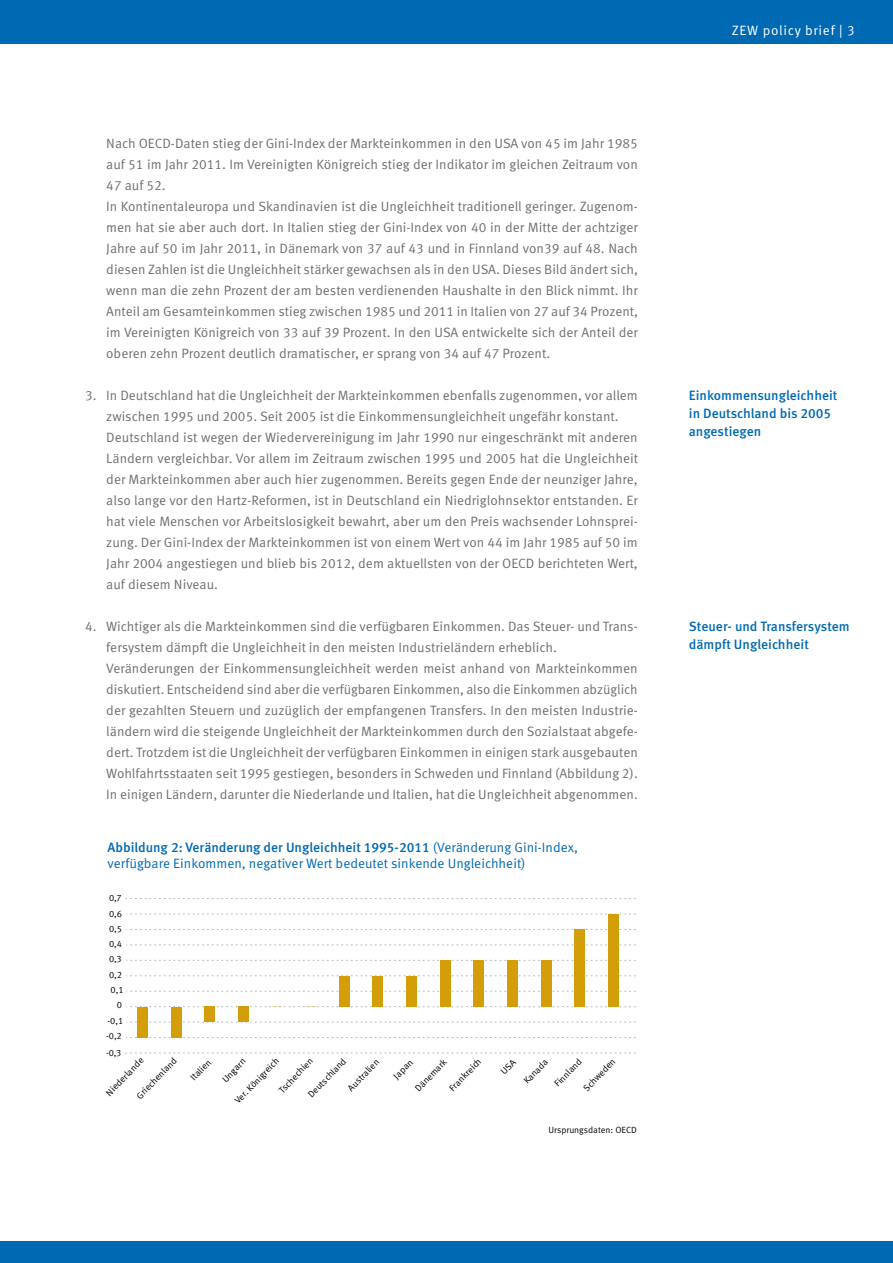
<style>
.page{position:relative;width:893px;height:1263px;background:#fff}
.page>*{position:absolute;margin:0;border:0;box-sizing:border-box;transform-origin:0 0}
.t1{font:13.5px/21px "Meta Pro";color:#6f6f6e}
.t2{font:13.5px/16.2px "Meta Pro";color:#0069b4}
.t3{font:500 13.5px/18px "Meta Pro";color:#0069b4}
.t4{font:13.5px "Meta Pro";letter-spacing:.05em;color:#fff}
.t5{font:9.15px "Meta Pro";color:#000}
.t6{font:9.15px "Meta Pro";color:#000;scale:1.05 1}
.t7{font:9px "Meta Pro";color:#000}
.s1{font-weight:500}
</style>
<div class="page">
<div style="left:0;top:1242px;width:893px;height:21px;background:#0069b4"></div>
<div style="left:0;top:0;width:893px;height:43px;background:#0069b4"></div>
<svg style="left:126px;top:898px;width:510px;height:1px"></svg>
<svg style="left:126px;top:914px;width:510px;height:1px"></svg>
<svg style="left:126px;top:929px;width:510px;height:1px"></svg>
<svg style="left:126px;top:944px;width:510px;height:1px"></svg>
<svg style="left:126px;top:960px;width:510px;height:1px"></svg>
<svg style="left:126px;top:975px;width:510px;height:1px"></svg>
<svg style="left:126px;top:991px;width:510px;height:1px"></svg>
<svg style="left:126px;top:1006px;width:510px;height:1px"></svg>
<svg style="left:126px;top:1022px;width:510px;height:1px"></svg>
<svg style="left:126px;top:1037px;width:510px;height:1px"></svg>
<div style="left:137px;top:1007px;width:11px;height:30px;background:#d39e0a"></div>
<div style="left:171px;top:1007px;width:10px;height:30px;background:#d39e0a"></div>
<div style="left:204px;top:1007px;width:11px;height:15px;background:#d39e0a"></div>
<div style="left:238px;top:1007px;width:11px;height:15px;background:#d39e0a"></div>
<div style="left:339px;top:976px;width:11px;height:31px;background:#d39e0a"></div>
<div style="left:373px;top:976px;width:10px;height:31px;background:#d39e0a"></div>
<div style="left:406px;top:976px;width:11px;height:31px;background:#d39e0a"></div>
<div style="left:440px;top:960px;width:11px;height:47px;background:#d39e0a"></div>
<div style="left:474px;top:960px;width:10px;height:47px;background:#d39e0a"></div>
<div style="left:507px;top:960px;width:11px;height:47px;background:#d39e0a"></div>
<div style="left:541px;top:960px;width:11px;height:47px;background:#d39e0a"></div>
<div style="left:574px;top:929px;width:11px;height:78px;background:#d39e0a"></div>
<div style="left:608px;top:914px;width:11px;height:93px;background:#d39e0a"></div>
<svg style="left:126px;top:1052px;width:510px;height:2px"></svg>
<p class="t1" style="left:106px;top:133px;width:533px">Nach OECD-Daten stieg der Gini-Index der Markteinkommen in den USA von 45 im Jahr 1985 auf 51 im Jahr 2011. Im Vereinigten Königreich stieg der Indikator im gleichen Zeitraum von 47 auf 52.<br>In Kontinentaleuropa und Skandinavien ist die Ungleichheit traditionell geringer. Zugenom&shy;men hat sie aber auch dort. In Italien stieg der Gini-Index von 40 in der Mitte der achtziger Jahre auf 50 im Jahr 2011, in Dänemark von 37 auf 43 und in Finnland von39 auf 48. Nach diesen Zahlen ist die Ungleichheit stärker gewachsen als in den USA. Dieses Bild ändert sich, wenn man die zehn Prozent der am besten verdienenden Haushalte in den Blick nimmt. Ihr Anteil am Gesamteinkommen stieg zwischen 1985 und 2011 in Italien von 27 auf 34 Prozent, im Vereinigten Königreich von 33 auf 39 Prozent. In den USA entwickelte sich der Anteil der oberen zehn Prozent deutlich dramatischer, er sprang von 34 auf 47 Prozent.</p>
<p class="t1" style="left:106px;top:385px;width:533px;text-indent:-21px">3. In Deutschland hat die Ungleichheit der Markteinkommen ebenfalls zugenommen, vor allem zwischen 1995 und 2005. Seit 2005 ist die Einkommensungleichheit ungefähr konstant.<br>Deutschland ist wegen der Wiedervereinigung im Jahr 1990 nur eingeschränkt mit anderen Ländern vergleichbar. Vor allem im Zeitraum zwischen 1995 und 2005 hat die Ungleichheit der Markteinkommen aber auch hier zugenommen. Bereits gegen Ende der neunziger Jahre, also lange vor den Hartz-Reformen, ist in Deutschland ein Niedriglohnsektor entstanden. Er hat viele Menschen vor Arbeitslosigkeit bewahrt, aber um den Preis wachsender Lohnsprei&shy;zung. Der Gini-Index der Markteinkommen ist von einem Wert von 44 im Jahr 1985 auf 50 im Jahr 2004 angestiegen und blieb bis 2012, dem aktuellsten von der OECD berichteten Wert, auf diesem Niveau.</p>
<p class="t1" style="left:106px;top:616px;width:533px;text-indent:-21px">4. Wichtiger als die Markteinkommen sind die verfügbaren Einkommen. Das Steuer- und Trans&shy;fersystem dämpft die Ungleichheit in den meisten Industrieländern erheblich.<br>Veränderungen der Einkommensungleichheit werden meist anhand von Markteinkommen diskutiert. Entscheidend sind aber die verfügbaren Einkommen, also die Einkommen abzüglich der gezahlten Steuern und zuzüglich der empfangenen Transfers. In den meisten Industrie&shy;ländern wird die steigende Ungleichheit der Markteinkommen durch den Sozialstaat abgefe&shy;dert. Trotzdem ist die Ungleichheit der verfügbaren Einkommen in einigen stark ausgebauten Wohlfahrtsstaaten seit 1995 gestiegen, besonders in Schweden und Finnland (Abbildung 2).<br>In einigen Ländern, darunter die Niederlande und Italien, hat die Ungleichheit abgenommen.</p>
<p class="t2" style="left:108px;top:840px;width:472px"><span class="s1">Abbildung 2: Veränderung der Ungleichheit 1995-2011</span> (Veränderung Gini-Index, verfügbare Einkommen, negativer Wert bedeutet sinkende Ungleichheit)</p>
<p class="t5" style="left:109px;top:892px;width:14px">0,7</p>
<p class="t5" style="left:109px;top:907px;width:14px">0,6</p>
<p class="t5" style="left:109px;top:923px;width:14px">0,5</p>
<p class="t5" style="left:109px;top:938px;width:15px">0,4</p>
<p class="t5" style="left:109px;top:953px;width:14px">0,3</p>
<p class="t5" style="left:109px;top:969px;width:15px">0,2</p>
<p class="t5" style="left:111px;top:984px;width:15px">0,1</p>
<p class="t5" style="left:117px;top:999px;width:7px">0</p>
<p class="t5" style="left:108px;top:1015px;width:17px">-0,1</p>
<p class="t5" style="left:106px;top:1030px;width:17px">-0,2</p>
<p class="t5" style="left:106px;top:1047px;width:17px">-0,3</p>
<p class="t5" style="left:134px;top:1093px;width:55px;rotate:-46deg">Griechenland</p>
<p class="t5" style="left:188px;top:1075px;width:27px;rotate:-46deg">Italien</p>
<p class="t5" style="left:220px;top:1076px;width:31px;rotate:-46deg">Ungarn</p>
<p class="t5" style="left:232px;top:1098px;width:61px;rotate:-46deg">Ver. Königreich</p>
<p class="t5" style="left:276px;top:1087px;width:46px;rotate:-46deg">Tschechien</p>
<p class="t5" style="left:305px;top:1092px;width:52px;rotate:-46deg">Deutschland</p>
<p class="t5" style="left:345px;top:1086px;width:42px;rotate:-46deg">Australien</p>
<p class="t6" style="left:391px;top:1073px;width:24px;rotate:-46deg">Japan</p>
<p class="t5" style="left:412px;top:1086px;width:43px;rotate:-46deg">Dänemark</p>
<p class="t5" style="left:447px;top:1086px;width:43px;rotate:-46deg">Frankreich</p>
<p class="t5" style="left:521px;top:1078px;width:32px;rotate:-46deg">Kanada</p>
<p class="t5" style="left:552px;top:1081px;width:36px;rotate:-46deg">Finnland</p>
<p class="t5" style="left:581px;top:1086px;width:43px;rotate:-46deg">Schw eden</p>
<p class="t5" style="left:103px;top:1090px;width:51px;rotate:-46deg">Niederlande</p>
<p class="t7" style="left:548px;top:1124px;width:90px">Ursprungsdaten: OECD</p>
<p class="t4" style="left:739px;top:21px;width:117px">ZEWpolicybrief | 3</p>
<p class="t4" style="left:732px;top:21px;width:70px">ZEW policy</p>
<p class="t3" style="left:689px;top:387px;width:150px">Einkommensungleichheit in Deutschland bis 2005 angestiegen</p>
<p class="t3" style="left:689px;top:618px;width:162px">Steuer- und Transfersystem dämpft Ungleichheit</p>
</div>
